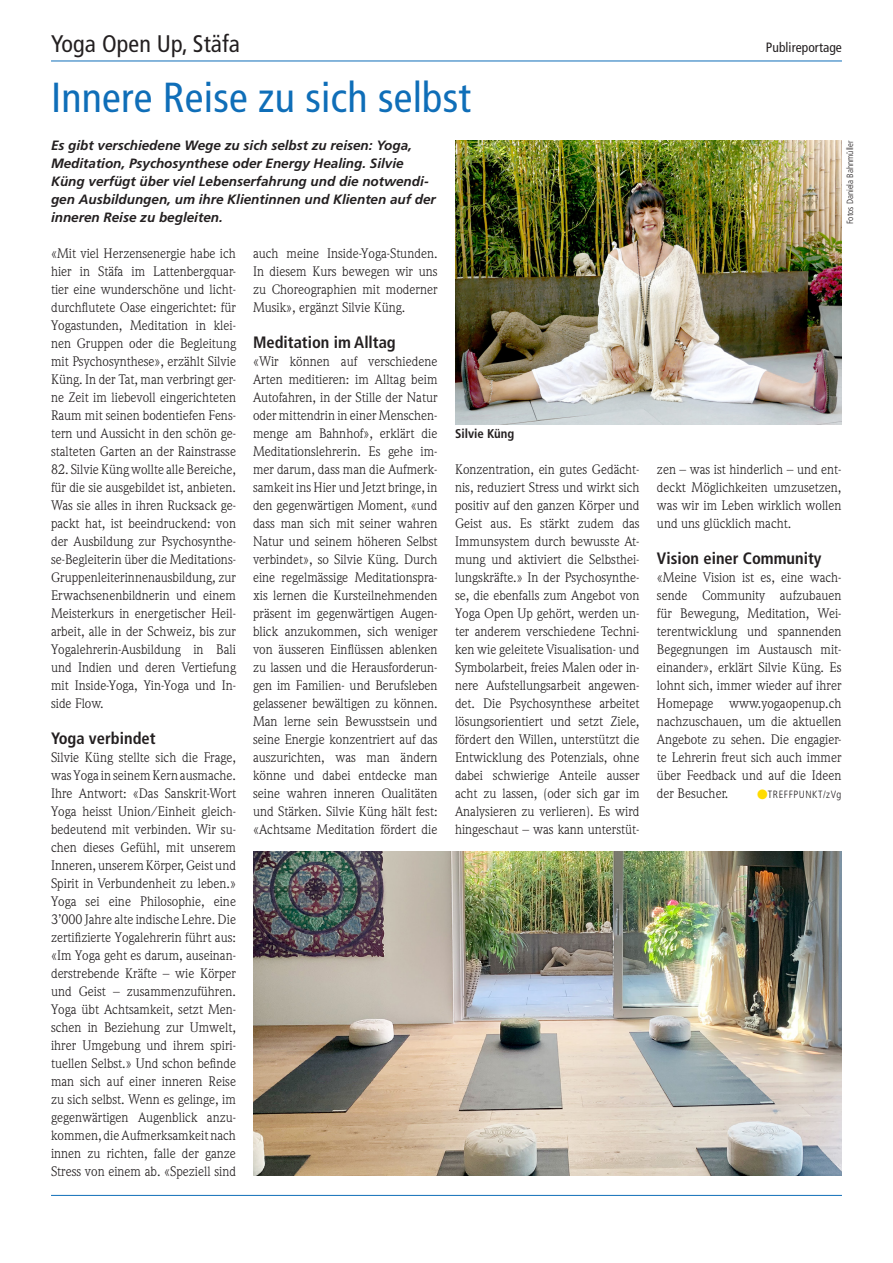
<style>
.page{position:relative;width:893px;height:1263px;background:#fff}
.page>*{position:absolute;margin:0;border:0;box-sizing:border-box;transform-origin:0 0}
.t1{font:condensed 42px "Frutiger LT Std";letter-spacing:.005em;color:#0f6eb8}
.t2{font:condensed 24px "Frutiger LT Std";letter-spacing:.005em;color:#231f20}
.t3{font:700 condensed 16.5px "Frutiger LT Std";color:#231f20}
.t4{font:13.5px/18px "Weidemann Std";color:#231f20;text-align:justify}
.t5{font:italic 700 13.5px/18px "Frutiger LT Std";color:#231f20}
.t6{font:condensed 13.5px "Frutiger LT Std";letter-spacing:.005em;color:#231f20}
.t7{font:700 condensed 12.75px "Frutiger LT Std";color:#231f20}
.t8{font:300 condensed 10.5px "Frutiger LT Std";letter-spacing:.05em;color:#231f20}
.t9{font:300 condensed 9px "Frutiger LT Std";color:#231f20}
.s1{color:#ffdc01}
</style>
<div class="page">
<hr style="left:51px;top:1195px;width:791px;height:1px;background:#0f6eb8">
<hr style="left:51px;top:61px;width:791px;height:1px;background:#0f6eb8">
<img style="left:455px;top:140px;width:387px;height:284px">
<img style="left:253px;top:852px;width:589px;height:324px">
<h2 class="t2" style="left:51px;top:30px;width:190px">Yoga Open Up, Stäfa</h2>
<p class="t6" style="left:766px;top:39px;width:78px">Publireportage</p>
<h1 class="t1" style="left:51px;top:73px;width:421px">Innere Reise zu sich selbst</h1>
<p class="t5" style="left:51px;top:136px;width:386px">Es gibt verschiedene Wege zu sich selbst zu reisen: Yoga, Meditation, Psychosynthese oder Energy Healing. Silvie Küng verfügt über viel Lebenserfahrung und die notwendi&shy;gen Ausbildungen, um ihre Klientinnen und Klienten auf der inneren Reise zu begleiten.</p>
<p class="t4" style="left:51px;top:244px;width:186px">«Mit viel Herzensenergie habe ich hier in Stäfa im Lattenbergquar&shy;tier eine wunderschöne und licht&shy;durchflutete Oase eingerichtet: für Yogastunden, Meditation in klei&shy;nen Gruppen oder die Begleitung mit Psychosynthese», erzählt Silvie Küng. In der Tat, man verbringt ger&shy;ne Zeit im liebevoll eingerichteten Raum mit seinen bodentiefen Fens&shy;tern und Aussicht in den schön ge&shy;stalteten Garten an der Rainstrasse</p>
<p class="t4" style="left:51px;top:460px;width:186px">82. Silvie Küng wollte alle Bereiche, für die sie ausgebildet ist, anbieten.<br>Was sie alles in ihren Rucksack ge&shy;packt hat, ist beeindruckend: von der Ausbildung zur Psychosynthe&shy;se-Begleiterin über die Meditations-Gruppenleiterinnenausbildung, zur Erwachsenenbildnerin und einem Meisterkurs in energetischer Heil&shy;arbeit, alle in der Schweiz, bis zur Yogalehrerin-Ausbildung in Bali und Indien und deren Vertiefung mit Inside-Yoga, Yin-Yoga und In&shy;side Flow.</p>
<p class="t3" style="left:51px;top:728px;width:106px">Yoga verbindet</p>
<p class="t4" style="left:51px;top:748px;width:186px">Silvie Küng stellte sich die Frage, was Yoga in seinem Kern ausmache.<br>Ihre Antwort: «Das Sanskrit-Wort Yoga heisst Union/Einheit gleich&shy;bedeutend mit verbinden. Wir su&shy;chen dieses Gefühl, mit unserem Inneren, unserem Körper, Geist und Spirit in Verbundenheit zu leben.» Yoga sei eine Philosophie, eine 3’000 Jahre alte indische Lehre. Die zertifizierte Yogalehrerin führt aus: «Im Yoga geht es darum, auseinan&shy;derstrebende Kräfte – wie Körper und Geist – zusammenzuführen.<br>Yoga übt Achtsamkeit, setzt Men&shy;schen in Beziehung zur Umwelt, ihrer Umgebung und ihrem spiri&shy;tuellen Selbst.» Und schon befinde man sich auf einer inneren Reise zu sich selbst. Wenn es gelinge, im gegenwärtigen Augenblick anzu&shy;kommen, die Aufmerksamkeit nach innen zu richten, falle der ganze Stress von einem ab. «Speziell sind</p>
<p class="t4" style="left:253px;top:244px;width:186px">auch meine Inside-Yoga-Stunden.<br>In diesem Kurs bewegen wir uns zu Choreographien mit moderner Musik», ergänzt Silvie Küng.</p>
<p class="t3" style="left:253px;top:332px;width:144px">Meditation im Alltag</p>
<p class="t4" style="left:253px;top:352px;width:186px">«Wir können auf verschiedene Arten meditieren: im Alltag beim Autofahren, in der Stille der Natur oder mittendrin in einer Menschen&shy;menge am Bahnhof», erklärt die Meditationslehrerin. Es gehe im&shy;mer darum, dass man die Aufmerk&shy;samkeit ins Hier und Jetzt bringe, in den gegenwärtigen Moment, «und dass man sich mit seiner wahren Natur und seinem höheren Selbst verbindet», so Silvie Küng. Durch eine regelmässige Meditationspra&shy;xis lernen die Kursteilnehmenden präsent im gegenwärtigen Augen&shy;blick anzukommen, sich weniger von äusseren Einflüssen ablenken zu lassen und die Herausforderun&shy;gen im Familien- und Berufsleben gelassener bewältigen zu können.<br>Man lerne sein Bewusstsein und seine Energie konzentriert auf das auszurichten, was man ändern könne und dabei entdecke man seine wahren inneren Qualitäten und Stärken. Silvie Küng hält fest: «Achtsame Meditation fördert die</p>
<p class="t7" style="left:455px;top:426px;width:61px">Silvie Küng</p>
<p class="t4" style="left:455px;top:460px;width:186px">Konzentration, ein gutes Gedächt&shy;nis, reduziert Stress und wirkt sich positiv auf den ganzen Körper und Geist aus. Es stärkt zudem das Immunsystem durch bewusste At&shy;mung und aktiviert die Selbsthei&shy;lungskräfte.» In der Psychosynthe&shy;se, die ebenfalls zum Angebot von Yoga Open Up gehört, werden un&shy;ter anderem verschiedene Techni&shy;ken wie geleitete Visualisation- und Symbolarbeit, freies Malen oder in&shy;nere Aufstellungsarbeit angewen&shy;det. Die Psychosynthese arbeitet lösungsorientiert und setzt Ziele, fördert den Willen, unterstützt die Entwicklung des Potenzials, ohne dabei schwierige Anteile ausser acht zu lassen, (oder sich gar im Analysieren zu verlieren). Es wird hingeschaut – was kann unterstüt-</p>
<p class="t9" style="left:845px;top:224px;width:85px;rotate:-90deg">Fotos Daniela Bahnmüller</p>
<p class="t4" style="left:657px;top:460px;width:186px">zen – was ist hinderlich – und ent&shy;deckt Möglichkeiten umzusetzen, was wir im Leben wirklich wollen und uns glücklich macht.</p>
<p class="t3" style="left:657px;top:548px;width:166px">Vision einer Community</p>
<p class="t4" style="left:657px;top:568px;width:186px">«Meine Vision ist es, eine wach&shy;sende Community aufzubauen für Bewegung, Meditation, Wei&shy;terentwicklung und spannenden Begegnungen im Austausch mit&shy;einander», erklärt Silvie Küng. Es lohnt sich, immer wieder auf ihrer Homepage www.yogaopenup.ch nachzuschauen, um die aktuellen Angebote zu sehen. Die engagier&shy;te Lehrerin freut sich auch immer über Feedback und auf die Ideen der Besucher.</p>
<p class="t8" style="left:757px;top:788px;width:86px"><span class="s1">●</span>TREFFPUNKT/zVg</p>
</div>
